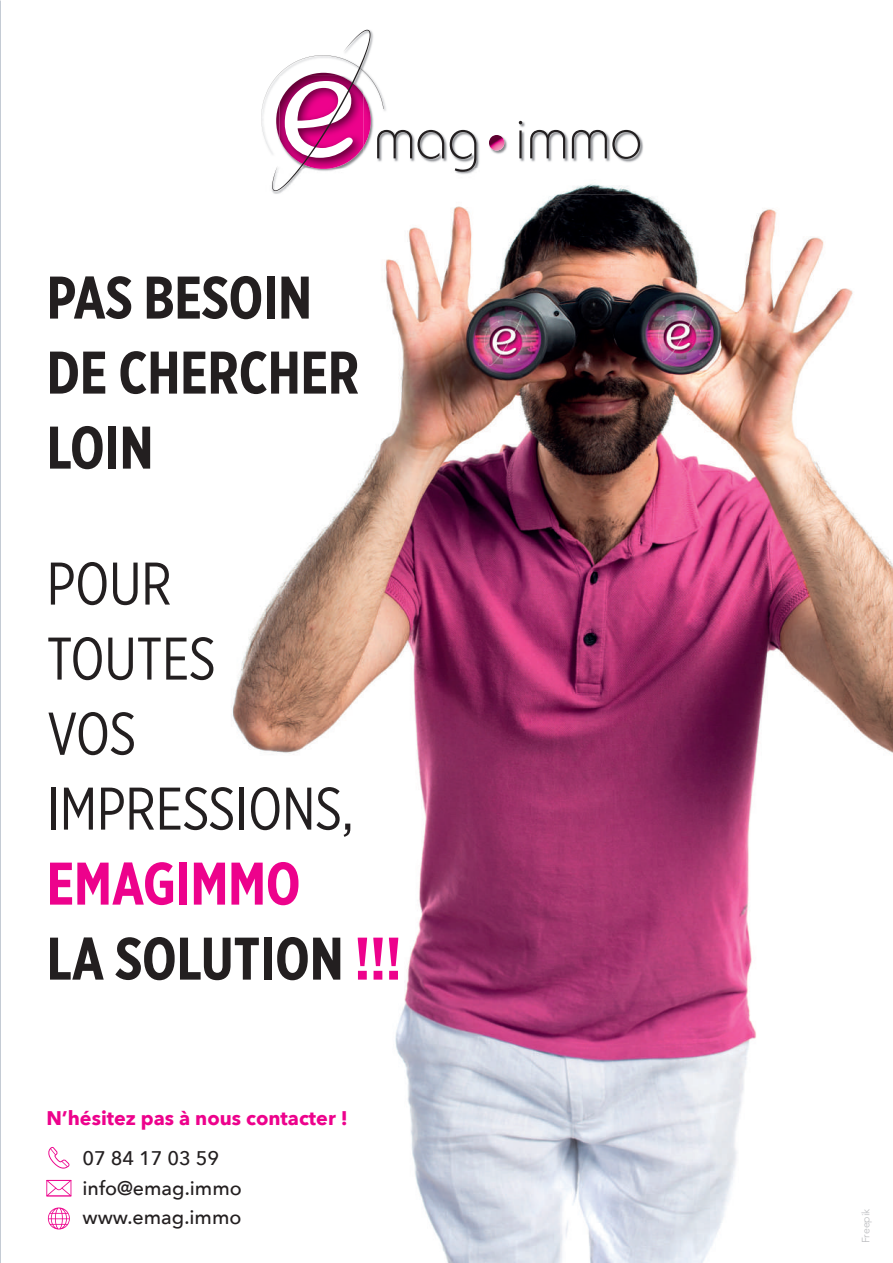
<style>
.page{position:relative;width:893px;height:1263px;background:#fff}
.page>*{position:absolute;margin:0;border:0;box-sizing:border-box;transform-origin:0 0}
.t1{font:60px/75px "Gotham X Narrow";color:#231f20}
.t2{font:700 60px/75px "Gotham X Narrow";color:#231f20}
.t3{font:700 60px/75px "Gotham X Narrow";color:#ed028c}
.t4{font:500 19.65px/29.5px "Avenir Next";color:#231f20}
.t5{font:700 19.65px "Avenir Next";color:#ed028c}
.t6{font:300 10.5px "Avenir LT Std";color:#babbbe}
.s1{color:#231f20}
</style>
<div class="page">
<img style="left:231px;top:194px;width:662px;height:1069px">
<img style="left:272px;top:29px;width:371px;height:165px">
<svg style="left:519px;top:121px;width:121px;height:38px"></svg>
<svg style="left:491px;top:135px;width:11px;height:2px"></svg>
<img style="left:489px;top:137px;width:15px;height:13px">
<svg style="left:261px;top:30px;width:216px;height:161px"></svg>
<svg style="left:46px;top:1180px;width:25px;height:16px"></svg>
<svg style="left:48px;top:1207px;width:22px;height:22px"></svg>
<svg style="left:48px;top:1147px;width:22px;height:22px"></svg>
<h1 class="t2" style="left:47px;top:260px;width:314px">PAS BESOIN<br>DE CHERCHER<br>LOIN</h1>
<h1 class="t1" style="left:47px;top:545px;width:308px">POUR<br>TOUTES<br>VOS<br>IMPRESSIONS,</h1>
<h1 class="t3" style="left:47px;top:845px;width:356px">EMAGIMMO<br><span class="s1">LA SOLUTION</span> !!!</h1>
<p class="t5" style="left:46px;top:1101px;width:303px">N’hésitez pas à nous contacter !</p>
<p class="t4" style="left:82px;top:1143px;width:161px">07 84 17 03 59 info@emag.immo www.emag.immo</p>
<p class="t6" style="left:860px;top:1243px;width:36px;rotate:-90deg">Freepik</p>
</div>
